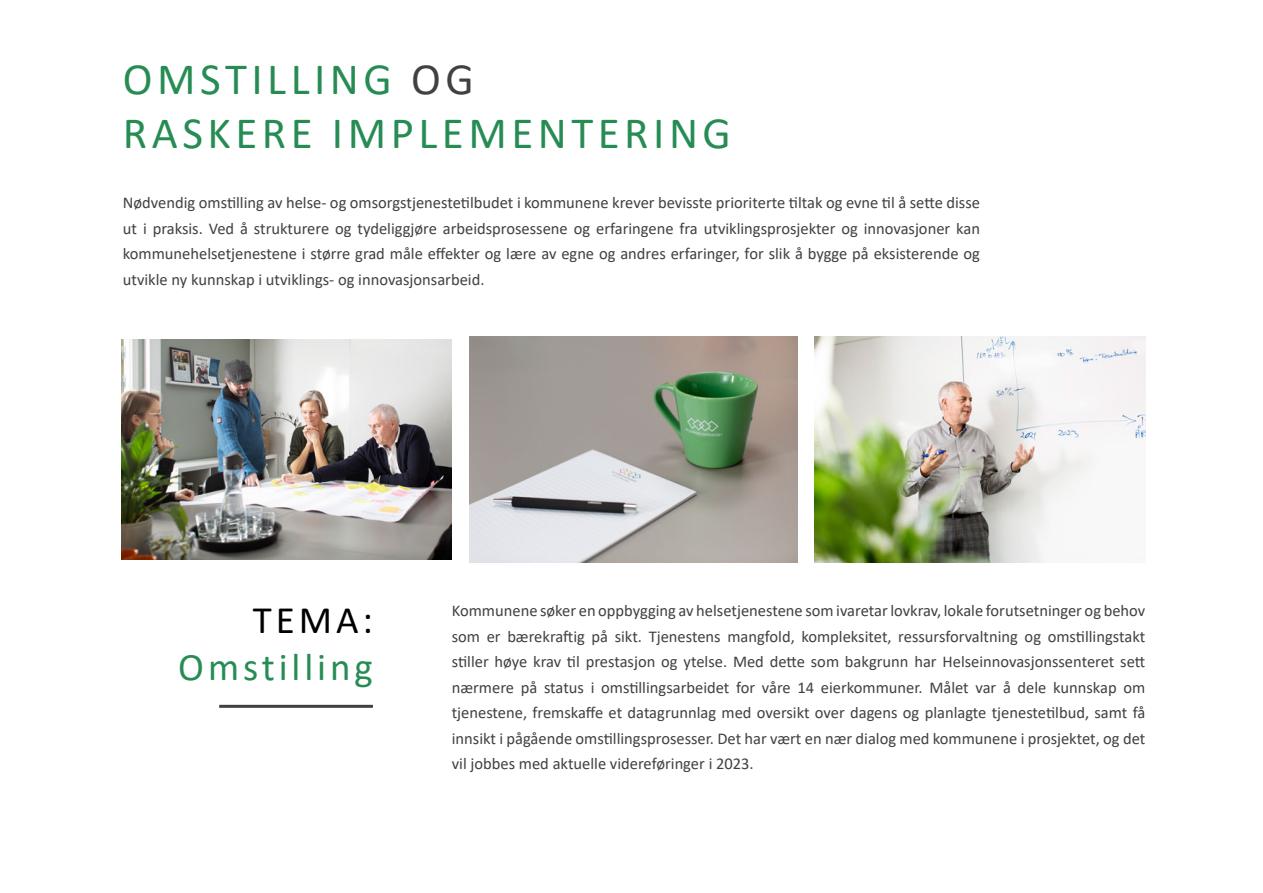
<style>
.page{position:relative;width:1263px;height:893px;background:#fff}
.page>*{position:absolute;margin:0;border:0;box-sizing:border-box;transform-origin:0 0}
.t1{font:45px/54px "Calibri";letter-spacing:.1em;color:#268c54}
.t2{font:39px "Calibri";letter-spacing:.1em;color:#268c54}
.t3{font:39px "Calibri";color:#000}
.t4{font:16.5px/25.5px "Calibri";color:#414042;text-align:justify}
.s1{color:#414042}
</style>
<div class="page">
<hr style="left:219px;top:705px;width:154px;height:3px;background:#414042">
<img style="left:122px;top:339px;width:330px;height:220px">
<img style="left:469px;top:337px;width:329px;height:225px">
<img style="left:815px;top:337px;width:330px;height:225px">
<h1 class="t1" style="left:123px;top:50px;width:610px">OMSTILLING <span class="s1">OG<br></span>RASKERE IMPLEMENTERING</h1>
<p class="t4" style="left:123px;top:190px;width:859px">Nødvendig omstilling av helse- og omsorgstjenestetilbudet i kommunene krever bevisste prioriterte tiltak og evne til å sette disse ut i praksis. Ved å strukturere og tydeliggjøre arbeidsprosessene og erfaringene fra utviklingsprosjekter og innovasjoner kan kommunehelsetjenestene i større grad måle effekter og lære av egne og andres erfaringer, for slik å bygge på eksisterende og utvikle ny kunnskap i utviklings- og innovasjonsarbeid.</p>
<h2 class="t3" style="left:253px;top:593px;width:122px">TEMA:</h2>
<h2 class="t2" style="left:178px;top:640px;width:196px">Omstilling</h2>
<p class="t4" style="left:452px;top:598px;width:695px">Kommunene søker en oppbygging av helsetjenestene som ivaretar lovkrav, lokale forutsetninger og behov som er bærekraftig på sikt. Tjenestens mangfold, kompleksitet, ressursforvaltning og omstillingstakt stiller høye krav til prestasjon og ytelse. Med dette som bakgrunn har Helseinnovasjonssenteret sett nærmere på status i omstillingsarbeidet for våre 14 eierkommuner. Målet var å dele kunnskap om tjenestene, fremskaffe et datagrunnlag med oversikt over dagens og planlagte tjenestetilbud, samt få innsikt i pågående omstillingsprosesser. Det har vært en nær dialog med kommunene i prosjektet, og det vil jobbes med aktuelle videreføringer i 2023.</p>
</div>
